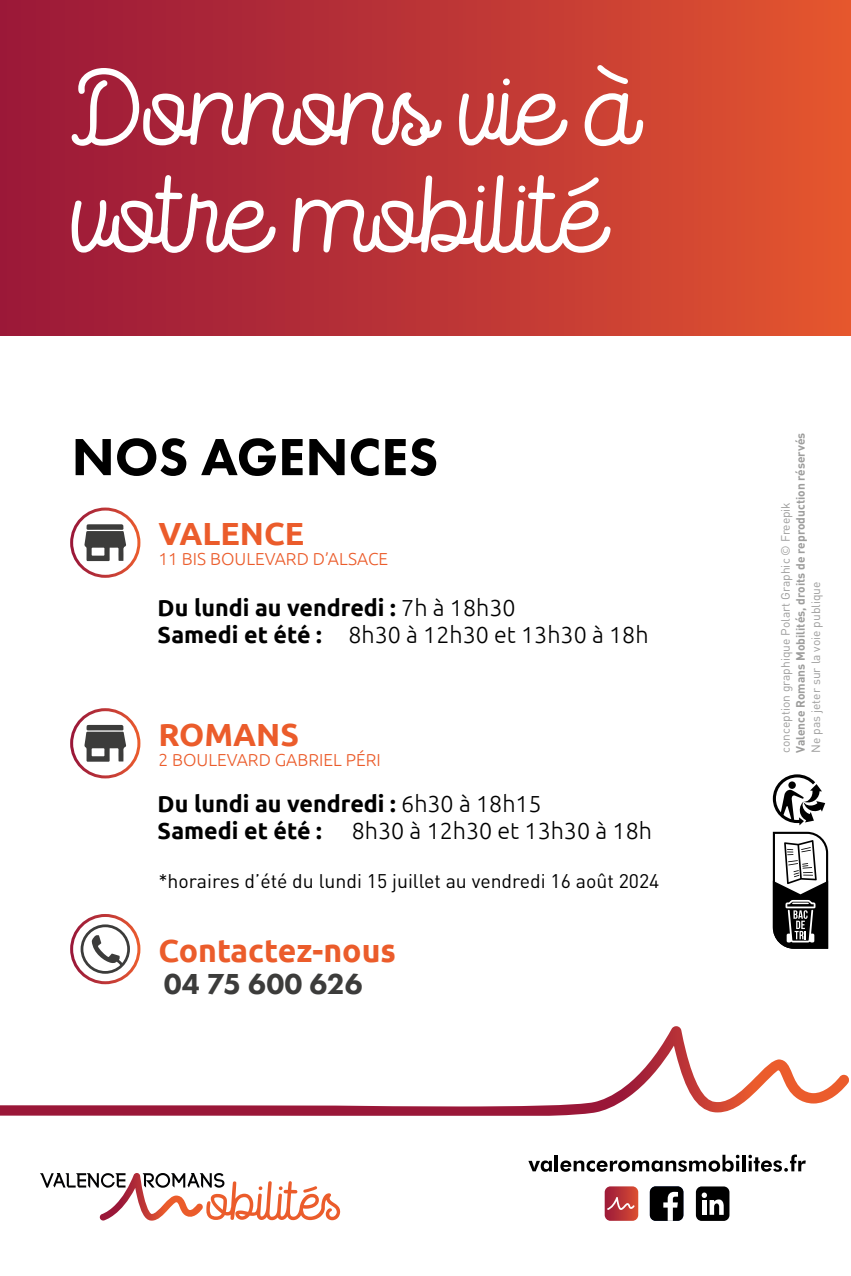
<style>
.page{position:relative;width:851px;height:1276px;background:#fff}
.page>*{position:absolute;margin:0;border:0;box-sizing:border-box;transform-origin:0 0}
.t1{font:100.5px/107.1px "Routerline Free Version";color:#fff}
.t2{font:800 54px "Futura PT";color:#000}
.t3{font:700 32.1px "Ubuntu";color:#eb5c2b}
.t4{font:800 30px "Futura PT";color:#3c3c3b}
.t5{font:700 23.1px/27px "Ubuntu";color:#000}
.t6{font:300 23.1px "Ubuntu";color:#000}
.t7{font:19.5px "DIN Pro";color:#000}
.t8{font:300 17.4px "Ubuntu";color:#eb5c2b}
.t9{font:12px "DIN Pro";color:#9d9d9c}
.t10{font:700 12px "DIN Pro";color:#9d9d9c}
.s1{font-weight:300}
</style>
<div class="page">
<div style="left:0;top:0;width:850px;height:335px;background:linear-gradient(to right,#98163a,#e25430)"></div>
<svg style="left:772px;top:774px;width:57px;height:175px"></svg>
<svg style="left:0;top:1077px;width:849px;height:144px"></svg>
<svg style="left:40px;top:1173px;width:300px;height:48px"></svg>
<svg style="left:0;top:1026px;width:848px;height:89px"></svg>
<svg style="left:528px;top:1160px;width:24px;height:11px"></svg>
<hr style="left:554px;top:1154px;width:4px;height:17px;background:#000">
<svg style="left:560px;top:1154px;width:179px;height:17px"></svg>
<hr style="left:742px;top:1154px;width:3px;height:17px;background:#000">
<svg style="left:748px;top:1154px;width:57px;height:17px"></svg>
<div style="left:695px;top:1186px;width:34px;height:35px;background:#000;border-radius:6px"></div>
<svg style="left:701px;top:1192px;width:22px;height:22px"></svg>
<div style="left:649px;top:1186px;width:34px;height:34px;background:#000;border-radius:6px"></div>
<svg style="left:663px;top:1191px;width:15px;height:29px"></svg>
<svg style="left:604px;top:1186px;width:34px;height:34px"></svg>
<svg style="left:563px;top:172px;width:41px;height:29px"></svg>
<svg style="left:592px;top:60px;width:40px;height:28px"></svg>
<div style="left:70px;top:507px;width:70px;height:71px;border:3px solid #fff;border-radius:50%"></div>
<svg style="left:72px;top:709px;width:67px;height:68px"></svg>
<div style="left:70px;top:708px;width:70px;height:70px;border:3px solid #fff;border-radius:50%"></div>
<svg style="left:72px;top:915px;width:67px;height:67px"></svg>
<div style="left:70px;top:914px;width:70px;height:70px;border:3px solid #fff;border-radius:50%"></div>
<svg style="left:84px;top:524px;width:42px;height:37px"></svg>
<svg style="left:84px;top:725px;width:42px;height:36px"></svg>
<svg style="left:81px;top:924px;width:49px;height:49px"></svg>
<h1 class="t1" style="left:72px;top:68px;width:566px">Donnons vie a votre mobiliteé</h1>
<h2 class="t2" style="left:72px;top:423px;width:368px">NOS AGENCES</h2>
<h3 class="t3" style="left:158px;top:514px;width:147px">VALENCE</h3>
<p class="t8" style="left:158px;top:548px;width:231px">11 BIS BOULEVARD D’ALSACE</p>
<p class="t5" style="left:158px;top:593px;width:492px">Du lundi au vendredi : <span class="s1">7h à 18h30<br></span>Samedi et été : <span class="s1">8h30 à 12h30 et 13h30 à 18h</span></p>
<h3 class="t3" style="left:158px;top:714px;width:142px">ROMANS</h3>
<p class="t8" style="left:158px;top:749px;width:224px">2 BOULEVARD GABRIEL PÉRI</p>
<p class="t5" style="left:158px;top:790px;width:385px">Du lundi au vendredi : <span class="s1">6h30 à 18h15<br></span>Samedi et été :</p>
<p class="t6" style="left:352px;top:817px;width:301px">8h30 à 12h30 et 13h30 à 18h</p>
<p class="t7" style="left:158px;top:867px;width:502px">*horaires d’été du lundi 15 juillet au vendredi 16 août 2024</p>
<h3 class="t3" style="left:158px;top:930px;width:239px">Contactez-nous</h3>
<p class="t4" style="left:164px;top:965px;width:200px">04 75 600 626</p>
<p class="t10" style="left:792px;top:753px;width:322px;rotate:-90deg">Valence Romans Mobilités, droits de reproduction réservés</p>
<p class="t9" style="left:777px;top:753px;width:252px;rotate:-90deg">conception graphique Polart Graphic © Freepik</p>
<p class="t9" style="left:807px;top:753px;width:173px;rotate:-90deg">Ne pas jeter sur la voie publique</p>
</div>
